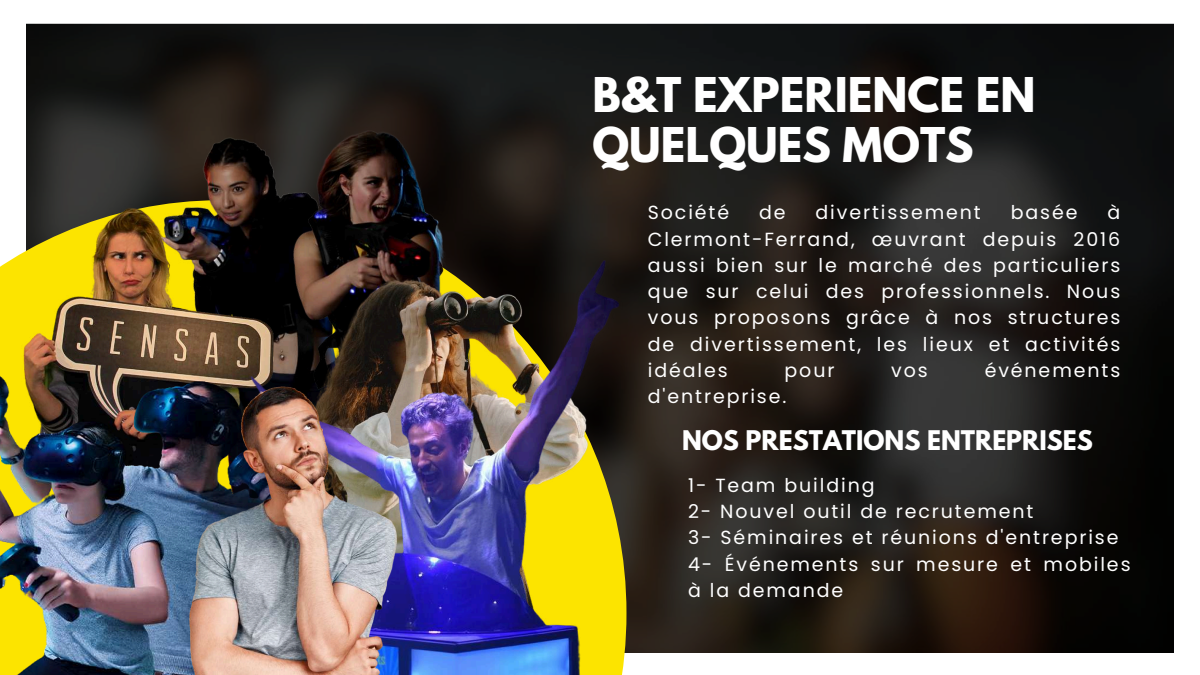
<style>
.page{position:relative;width:1200px;height:675px;background:#fff}
.page>*{position:absolute;margin:0;border:0;box-sizing:border-box;transform-origin:0 0}
.t1{font:700 42.5px/50.6px "League Spartan";color:#fff}
.t2{font:700 24px "League Spartan";color:#fff}
.t3{font:19px/26.2px "Poppins";letter-spacing:.1em;color:#fff;text-align:justify}
</style>
<div class="page">
<img style="left:26px;top:23px;width:1148px;height:629px">
<img style="left:160px;top:135px;width:120px;height:61px">
<img style="left:280px;top:114px;width:176px;height:90px">
<img style="left:0;top:196px;width:292px;height:148px">
<img style="left:284px;top:204px;width:328px;height:56px">
<img style="left:245px;top:260px;width:379px;height:415px">
<img style="left:0;top:344px;width:330px;height:331px">
<img style="left:179px;top:374px;width:227px;height:301px">
<h1 class="t1" style="left:592px;top:75px;width:444px">B&amp;T EXPERIENCE EN<br>QUELQUES MOTS</h1>
<p class="t3" style="left:648px;top:200px;width:83px">Société</p>
<p class="t3" style="left:759px;top:200px;width:28px">de</p>
<p class="t3" style="left:816px;top:200px;width:167px">divertissement</p>
<p class="t3" style="left:1011px;top:200px;width:68px">basée</p>
<p class="t3" style="left:648px;top:200px;width:474px;text-indent:460px">à Clermont-Ferrand, œuvrant depuis 2016 aussi bien sur le marché des particuliers que sur celui des professionnels. Nous vous proposons grâce à nos structures de divertissement, les lieux et activités idéales</p>
<p class="t3" style="left:785px;top:357px;width:51px">pour</p>
<p class="t3" style="left:891px;top:357px;width:38px">vos</p>
<p class="t3" style="left:985px;top:357px;width:137px">événements</p>
<p class="t3" style="left:648px;top:383px;width:140px">d'entreprise.</p>
<p class="t2" style="left:682px;top:429px;width:412px">NOS PRESTATIONS ENTREPRISES</p>
<p class="t3" style="left:688px;top:472px;width:444px;text-align:left">1- Team building<br>2- Nouvel outil de recrutement<br>3- Séminaires et réunions d'entreprise<br>4- Événements sur mesure et mobiles à la demande</p>
</div>
